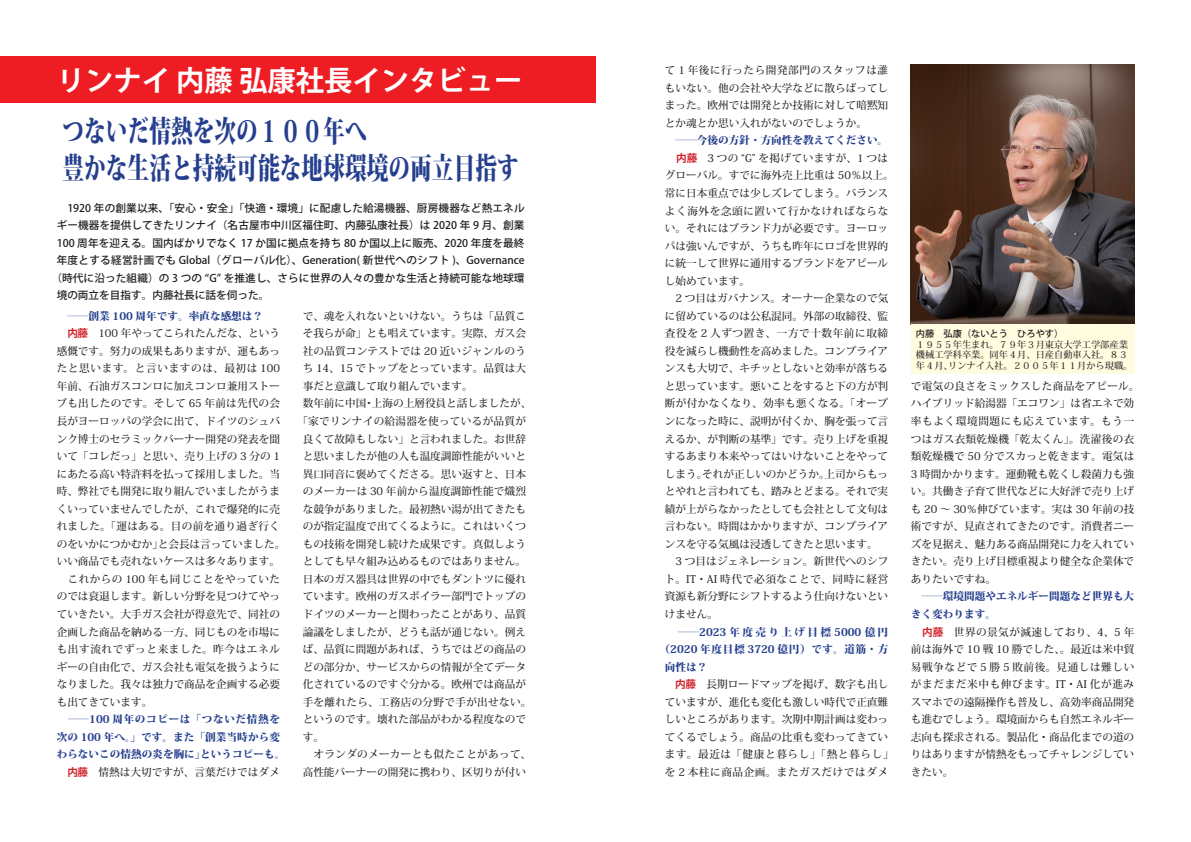
<style>
.page{position:relative;width:1191px;height:842px;background:#fff}
.page>*{position:absolute;margin:0;border:0;box-sizing:border-box;transform-origin:0 0}
.t1{font:800 29.8px "Koz Min Pro";color:#253f8e;scale:.73 1}
.t2{font:700 28.3px "Koz Go Pro";color:#fff}
.t3{font:500 10.6px/17.5px "Koz Min Pro";color:#231f20;text-align:justify}
.t4{font:500 10.6px "Koz Go Pro";letter-spacing:.01em;color:#231f20}
.t5{font:800 10.6px/17.5px "Koz Min Pro";color:#253f8e;text-align:center}
.t6{font:800 10.6px "Koz Min Pro";letter-spacing:.03em;color:#253f8e}
.t7{font:800 10.6px "Koz Min Pro";letter-spacing:.22em;color:#253f8e}
.t8{font:500 9.2px/10.6px "Koz Min Pro";color:#231f20}
.t9{font:500 9.2px "Koz Go Pro";color:#231f20}
.s1{font-family:"Koz Go Pro";font-weight:700;color:#d1232a}
</style>
<div class="page">
<img style="left:911px;top:65px;width:223px;height:259px">
<div style="left:0;top:57px;width:595px;height:46px;background:#ee1d23"></div>
<div style="left:911px;top:324px;width:223px;height:50px;background:#fffce0"></div>
<p class="t2" style="left:57px;top:62px;width:467px">リンナイ 内藤 弘康社長インタビュー</p>
<p class="t1" style="left:62px;top:109px;width:418px">つないだ情熱を次の１００年へ</p>
<p class="t1" style="left:62px;top:146px;width:627px">豊かな生活と持続可能な地球環境の両立目指す</p>
<p class="t4" style="left:57px;top:201px;width:469px">　1920 年の創業以来、「安心・安全」「快適・環境」に配慮した給湯機器、厨房機器など熱エネル</p>
<p class="t4" style="left:57px;top:218px;width:469px">ギー機器を提供してきたリンナイ（名古屋市中川区福住町、内藤弘康社長）は 2020 年 9 月、創業</p>
<p class="t4" style="left:57px;top:236px;width:469px">100 周年を迎える。国内ばかりでなく 17 か国に拠点を持ち 80 か国以上に販売、2020 年度を最終</p>
<p class="t4" style="left:57px;top:253px;width:469px">年度とする経営計画でも Global（グローバル化）、Generation( 新世代へのシフト )、Governance</p>
<p class="t4" style="left:51px;top:271px;width:475px">（時代に沿った組織）の 3 つの “G” を推進し、さらに世界の人々の豊かな生活と持続可能な地球環</p>
<p class="t4" style="left:57px;top:289px;width:214px">境の両立を目指す。内藤社長に話を伺った。</p>
<p class="t5" style="left:57px;top:307px;width:208px">　――創業 100 周年です。率直な感想は？</p>
<p class="t3" style="left:57px;top:324px;width:230px;text-align:center"><span class="s1">内藤</span>　100 年やってこられたんだな、という<br>感慨です。努力の成果もありますが、運もあったと思います。と言いますのは、最初は 100年前、石油ガスコンロに加えコンロ兼用ストーブも出したのです。そして 65 年前は先代の会長がヨーロッパの学会に出て、ドイツのシュバンク博士のセラミックバーナー開発の発表を聞いて「コレだっ」と思い、売り上げの 3 分の 1にあたる高い特許料を払って採用しました。当時、弊社でも開発に取り組んでいましたがうまくいっていませんでしたが、これで爆発的に売れました。「運はある。目の前を通り過ぎ行くのをいかにつかむか」と会長は言っていました。いい商品でも売れないケースは多々あります。</p>
<p class="t3" style="left:57px;top:570px;width:225px">　これからの 100 年も同じことをやっていたのでは衰退します。新しい分野を見つけてやっていきたい。大手ガス会社が得意先で、同社の企画した商品を納める一方、同じものを市場にも出す流れでずっと来ました。昨今はエネルギーの自由化で、ガス会社も電気を扱うようになりました。我々は独力で商品を企画する必要も出てきています。</p>
<p class="t5" style="left:57px;top:710px;width:230px">――100 周年のコピーは「つないだ情熱を<br>次の 100 年へ。」です。また「創業当時から変わらないこの情熱の炎を胸に」というコピーも。</p>
<p class="t3" style="left:67px;top:763px;width:214px"><span class="s1">内藤</span>　情熱は大切ですが、言葉だけではダメ</p>
<p class="t3" style="left:303px;top:307px;width:225px">で、魂を入れないといけない。うちは「品質こそ我らが命」とも唱えています。実際、ガス会社の品質コンテストでは 20 近いジャンルのうち 14、15 でトップをとっています。品質は大事だと意識して取り組んでいます。</p>
<p class="t3" style="left:297px;top:394px;width:235px;text-align:center">数年前に中国・上海の上層役員と話しましたが、「家でリンナイの給湯器を使っているが品質が良くて故障もしない」と言われました。お世辞と思いましたが他の人も温度調節性能がいいと異口同音に褒めてくださる。思い返すと、日本のメーカーは 30 年前から温度調節性能で熾烈な競争がありました。最初熱い湯が出てきたものが指定温度で出てくるように。これはいくつもの技術を開発し続けた成果です。真似しようとしても早々組み込めるものではありません。</p>
<p class="t3" style="left:303px;top:570px;width:230px;text-align:left">日本のガス器具は世界の中でもダントツに優れています。欧州のガスボイラー部門でトップのドイツのメーカーと関わったことがあり、品質論議をしましたが、どうも話が通じない。例えば、品質に問題があれば、うちではどの商品のどの部分か、サービスからの情報が全てデータ化されているのですぐ分かる。欧州では商品が手を離れたら、工務店の分野で手が出せない。というのです。壊れた部品がわかる程度なのです。</p>
<p class="t3" style="left:303px;top:745px;width:230px">　オランダのメーカーとも似たことがあって、高性能バーナーの開発に携わり、区切りが付い</p>
<p class="t3" style="left:665px;top:61px;width:225px">て 1 年後に行ったら開発部門のスタッフは誰もいない。他の会社や大学などに散らばってしまった。欧州では開発とか技術に対して暗黙知とか魂とか思い入れがないのでしょうか。</p>
<p class="t5" style="left:665px;top:131px;width:225px">　――今後の方針・方向性を教えてください。</p>
<p class="t3" style="left:665px;top:149px;width:230px;text-align:left;text-indent:11px"><span class="s1">内藤</span>　3 つの “G” を掲げていますが、1 つはグローバル。すでに海外売上比重は 50％以上。常に日本重点では少しズレてしまう。バランスよく海外を念頭に置いて行かなければならない。それにはブランド力が必要です。ヨーロッパは強いんですが、うちも昨年にロゴを世界的に統一して世界に通用するブランドをアピールし始めています。</p>
<p class="t3" style="left:665px;top:289px;width:225px">　2 つ目はガバナンス。オーナー企業なので気に留めているのは公私混同。外部の取締役、監査役を 2 人ずつ置き、一方で十数年前に取締役を減らし機動性を高めました。コンプライアンスも大切で、キチッとしないと効率が落ちると思っています。悪いことをすると下の方が判断が付かなくなり、効率も悪くなる。「オープンになった時に、説明が付くか、胸を張って言えるか、が判断の基準」です。売り上げを重視するあまり本来やってはいけないことをやってしまう。それが正しいのかどうか。上司からもっとやれと言われても、踏みとどまる。それで実績が上がらなかったとしても会社として文句は言わない。時間はかかりますが、コンプライアンスを守る気風は浸透してきたと思います。</p>
<p class="t3" style="left:665px;top:552px;width:225px">　3 つ目はジェネレーション。新世代へのシフト。IT・AI 時代で必須なことで、同時に経営資源も新分野にシフトするよう仕向けないといけません。</p>
<p class="t7" style="left:678px;top:624px;width:212px">――2023年度売り上げ目標5000億円</p>
<p class="t6" style="left:659px;top:641px;width:230px">（2020 年度目標 3720 億円）です。道筋・方</p>
<p class="t5" style="left:665px;top:657px;width:44px">向性は？</p>
<p class="t3" style="left:665px;top:675px;width:230px;text-align:left"><span class="s1">　内藤</span>　長期ロードマップを掲げ、数字も出していますが、進化も変化も激しい時代で正直難しいところがあります。次期中期計画は変わってくるでしょう。商品の比重も変わってきています。最近は「健康と暮らし」「熱と暮らし」を 2 本柱に商品企画。またガスだけではダメ</p>
<p class="t9" style="left:916px;top:328px;width:149px">内藤　弘康（ないとう　ひろやす）</p>
<p class="t8" style="left:916px;top:338px;width:218px">１９５５年生まれ。７９年３月東京大学工学部産業機械工学科卒業。同年４月、日産自動車入社。８３年４月、リンナイ入社。２００５年１１月から現職。</p>
<p class="t3" style="left:911px;top:377px;width:230px;text-align:left">で電気の良さをミックスした商品をアピール。ハイブリッド給湯器「エコワン」は省エネで効率もよく環境問題にも応えています。もう一つはガス衣類乾燥機「乾太くん」。洗濯後の衣類乾燥機で 50 分でスカっと乾きます。電気は<br>3 時間かかります。運動靴も乾くし殺菌力も強い。共働き子育て世代などに大好評で売り上げも 20 ～ 30％伸びています。実は 30 年前の技術ですが、見直されてきたのです。消費者ニーズを見据え、魅力ある商品開発に力を入れていきたい。売り上げ目標重視より健全な企業体でありたいですね。</p>
<p class="t5" style="left:911px;top:587px;width:225px;text-align:left;text-indent:11px">――環境問題やエネルギー問題など世界も大きく変わります。</p>
<p class="t3" style="left:911px;top:622px;width:225px;text-indent:11px"><span class="s1">内藤</span>　世界の景気が減速しており、4、5 年前は海外で 10 戦 10 勝でした、。最近は米中貿易戦争などで 5 勝 5 敗前後。見通しは難しいがまだまだ米中も伸びます。IT・AI 化が進みスマホでの遠隔操作も普及し、高効率商品開発も進むでしょう。環境面からも自然エネルギー志向も探求される。製品化・商品化までの道のりはありますが情熱をもってチャレンジしていきたい。</p>
</div>
